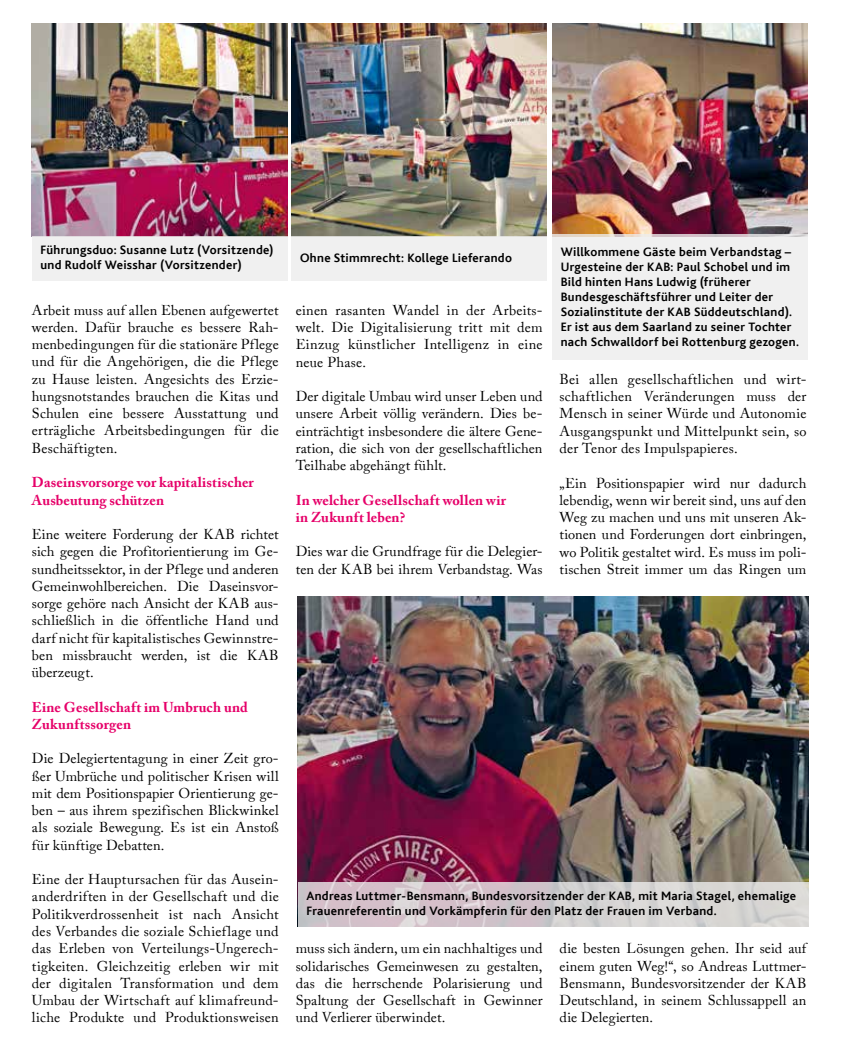
<style>
.page{position:relative;width:849px;height:1040px;background:#fff}
.page>*{position:absolute;margin:0;border:0;box-sizing:border-box;transform-origin:0 0}
.t1{font:14.25px/17.2px "KAB Impuls Caslon Pro";letter-spacing:.015em;color:#000;text-align:justify}
.t2{font:700 14.25px/17.2px "KAB Impuls Caslon Pro";letter-spacing:.01em;color:#e60069}
.t3{font:700 12.75px/15px "KAB Impuls Bliss";letter-spacing:.025em;color:#000}
</style>
<div class="page">
<img style="left:291px;top:23px;width:255px;height:213px">
<img style="left:32px;top:23px;width:255px;height:213px">
<img style="left:552px;top:23px;width:255px;height:212px">
<img style="left:298px;top:596px;width:510px;height:286px">
<svg style="left:298px;top:882px;width:510px;height:44px;background:#d4cbcf"></svg>
<div style="left:32px;top:236px;width:255px;height:45px;background:#ededed"></div>
<div style="left:291px;top:236px;width:255px;height:45px;background:#ededed"></div>
<div style="left:552px;top:235px;width:255px;height:125px;background:#ededed"></div>
<p class="t3" style="left:40px;top:243px;width:235px">Führungsduo: Susanne Lutz (Vorsitzende) und Rudolf Weisshar (Vorsitzender)</p>
<p class="t3" style="left:300px;top:250px;width:213px">Ohne Stimmrecht: Kollege Lieferando</p>
<p class="t3" style="left:560px;top:244px;width:240px">Willkommene Gäste beim Verbandstag – Urgesteine der KAB: Paul Schobel und im Bild hinten Hans Ludwig (früherer Bundesgeschäftsführer und Leiter der Sozialinstitute der KAB Süddeutschland).<br>Er ist aus dem Saarland zu seiner Tochter nach Schwalldorf bei Rottenburg gezogen.</p>
<p class="t1" style="left:32px;top:301px;width:248px">Arbeit muss auf allen Ebenen aufgewertet werden. Dafür brauche es bessere Rah&shy;menbedingungen für die stationäre Pflege und für die Angehörigen, die die Pflege zu Hause leisten. Angesichts des Erzie&shy;hungsnotstandes brauchen die Kitas und Schulen eine bessere Ausstattung und erträgliche Arbeitsbedingungen für die Beschäftigten.</p>
<p class="t2" style="left:32px;top:474px;width:223px">Daseinsvorsorge vor kapitalistischer<br>Ausbeutung schützen</p>
<p class="t1" style="left:32px;top:525px;width:248px">Eine weitere Forderung der KAB richtet sich gegen die Profitorientierung im Ge&shy;sundheitssektor, in der Pflege und anderen Gemeinwohlbereichen. Die Daseinsvor&shy;sorge gehöre nach Ansicht der KAB aus&shy;schließlich in die öffentliche Hand und darf nicht für kapitalistisches Gewinnstre&shy;ben missbraucht werden, ist die KAB überzeugt.</p>
<p class="t2" style="left:32px;top:698px;width:217px">Eine Gesellschaft im Umbruch und<br>Zukunftssorgen</p>
<p class="t1" style="left:32px;top:750px;width:248px">Die Delegiertentagung in einer Zeit gro&shy;ßer Umbrüche und politischer Krisen will mit dem Positionspapier Orientierung ge&shy;ben – aus ihrem spezifischen Blickwinkel als soziale Bewegung. Es ist ein Anstoß für künftige Debatten.</p>
<p class="t1" style="left:32px;top:870px;width:248px">Eine der Hauptursachen für das Ausein&shy;anderdriften in der Gesellschaft und die Politikverdrossenheit ist nach Ansicht des Verbandes die soziale Schieflage und das Erleben von Verteilungs-Ungerech&shy;tigkeiten. Gleichzeitig erleben wir mit der digitalen Transformation und dem Umbau der Wirtschaft auf klimafreund&shy;liche Produkte und Produktionsweisen</p>
<p class="t1" style="left:296px;top:301px;width:248px">einen rasanten Wandel in der Arbeits&shy;welt. Die Digitalisierung tritt mit dem Einzug künstlicher Intelligenz in eine neue Phase.</p>
<p class="t1" style="left:296px;top:387px;width:248px">Der digitale Umbau wird unser Leben und unsere Arbeit völlig verändern. Dies be&shy;einträchtigt insbesondere die ältere Gene&shy;ration, die sich von der gesellschaftlichen Teilhabe abgehängt fühlt.</p>
<p class="t2" style="left:296px;top:491px;width:212px">In welcher Gesellschaft wollen wir in Zukunft leben?</p>
<p class="t1" style="left:296px;top:543px;width:248px">Dies war die Grundfrage für die Delegier&shy;ten der KAB bei ihrem Verbandstag. Was</p>
<p class="t1" style="left:559px;top:370px;width:248px">Bei allen gesellschaftlichen und wirt&shy;schaftlichen Veränderungen muss der Mensch in seiner Würde und Autonomie Ausgangspunkt und Mittelpunkt sein, so der Tenor des Impulspapieres.</p>
<p class="t1" style="left:559px;top:474px;width:248px">„Ein Positionspapier wird nur dadurch lebendig, wenn wir bereit sind, uns auf den Weg zu machen und uns mit unseren Ak&shy;tionen und Forderungen dort einbringen, wo Politik gestaltet wird. Es muss im poli&shy;tischen Streit immer um das Ringen um</p>
<p class="t3" style="left:306px;top:888px;width:491px">Andreas Luttmer-Bensmann, Bundesvorsitzender der KAB, mit Maria Stagel, ehemalige<br>Frauenreferentin und Vorkämpferin für den Platz der Frauen im Verband.</p>
<p class="t1" style="left:296px;top:940px;width:248px">muss sich ändern, um ein nachhaltiges und solidarisches Gemeinwesen zu gestalten, das die herrschende Polarisierung und Spaltung der Gesellschaft in Gewinner und Verlierer überwindet.</p>
<p class="t1" style="left:559px;top:940px;width:248px">die besten Lösungen gehen. Ihr seid auf einem guten Weg!“, so Andreas Luttmer-Bensmann, Bundesvorsitzender der KAB Deutschland, in seinem Schlussappell an die Delegierten.</p>
</div>
